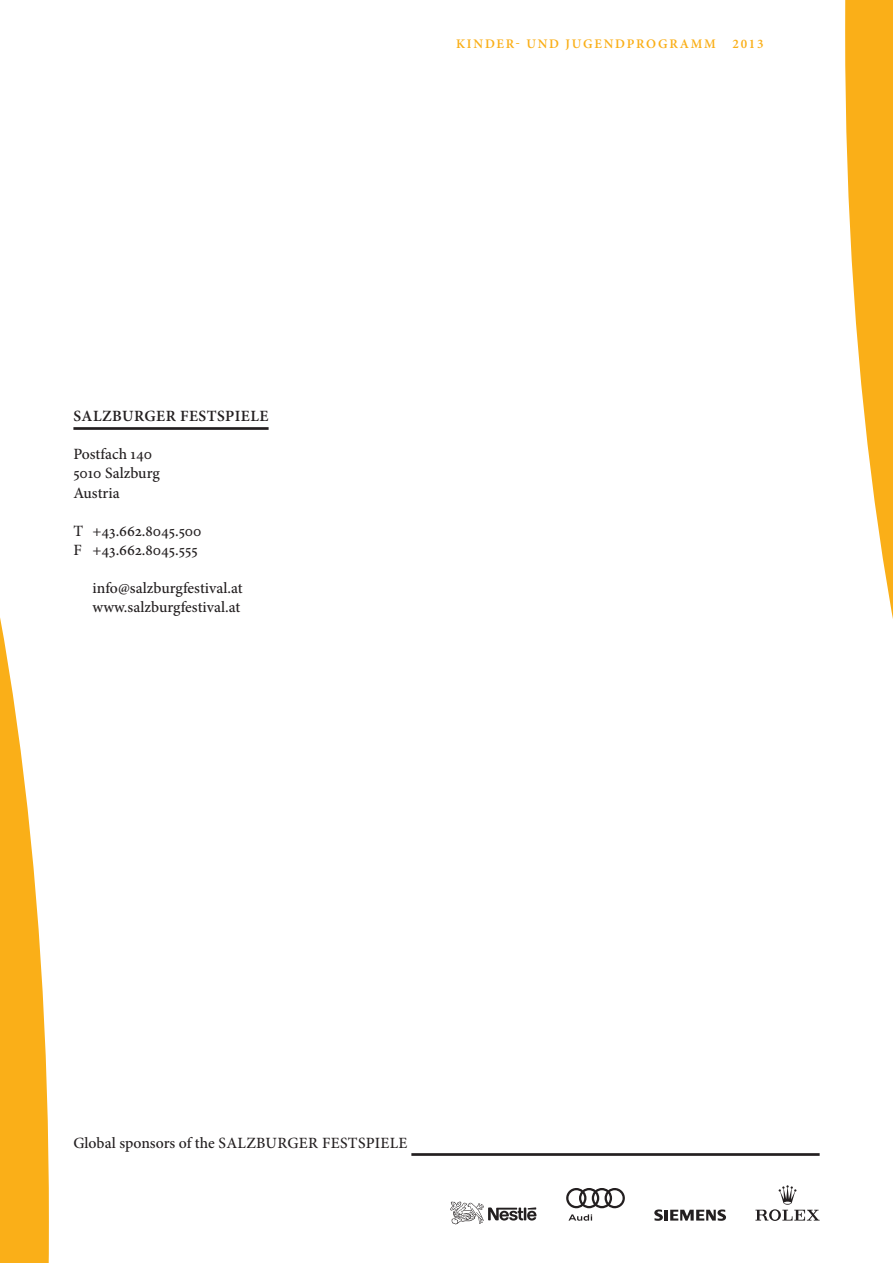
<style>
.page{position:relative;width:893px;height:1263px;background:#fff}
.page>*{position:absolute;margin:0;border:0;box-sizing:border-box;transform-origin:0 0}
.t1{font:500 15.6px/19.2px "Minion Pro";color:#231f20}
.t2{font:600 15.6px "Minion Pro";letter-spacing:.03em;color:#231f20}
.t3{font:600 13.2px "Minion Pro";letter-spacing:.135em;color:#faaf18}
</style>
<div class="page">
<hr style="left:411px;top:1153px;width:409px;height:3px;background:#231f20">
<svg style="left:450px;top:1201px;width:86px;height:23px"></svg>
<svg style="left:568px;top:1214px;width:24px;height:7px"></svg>
<svg style="left:566px;top:1188px;width:59px;height:20px"></svg>
<svg style="left:654px;top:1209px;width:9px;height:12px"></svg>
<hr style="left:664px;top:1210px;width:4px;height:10px;background:#231f20">
<svg style="left:670px;top:1209px;width:56px;height:12px"></svg>
<svg style="left:755px;top:1185px;width:65px;height:36px"></svg>
<hr style="left:73px;top:427px;width:196px;height:3px;background:#231f20">
<svg style="left:845px;top:0;width:48px;height:619px;fill:#faaf18"></svg>
<svg style="left:0;top:618px;width:49px;height:645px;fill:#faaf18"></svg>
<p class="t2" style="left:73px;top:405px;width:197px">SALZBURGER FESTSPIELE</p>
<p class="t1" style="left:73px;top:445px;width:88px">Postfach 140<br>5010 Salzburg<br>Austria</p>
<p class="t1" style="left:73px;top:521px;width:130px">T +43.662.8045.500<br>F +43.662.8045.555</p>
<p class="t1" style="left:92px;top:579px;width:152px">info@salzburgfestival.at www.salzburgfestival.at</p>
<p class="t3" style="left:456px;top:34px;width:261px">KINDER- UND JUGENDPROGRAMM</p>
<p class="t3" style="left:732px;top:34px;width:33px">2013</p>
<p class="t1" style="left:73px;top:1133px;width:336px">Global sponsors of the SALZBURGER FESTSPIELE</p>
</div>
